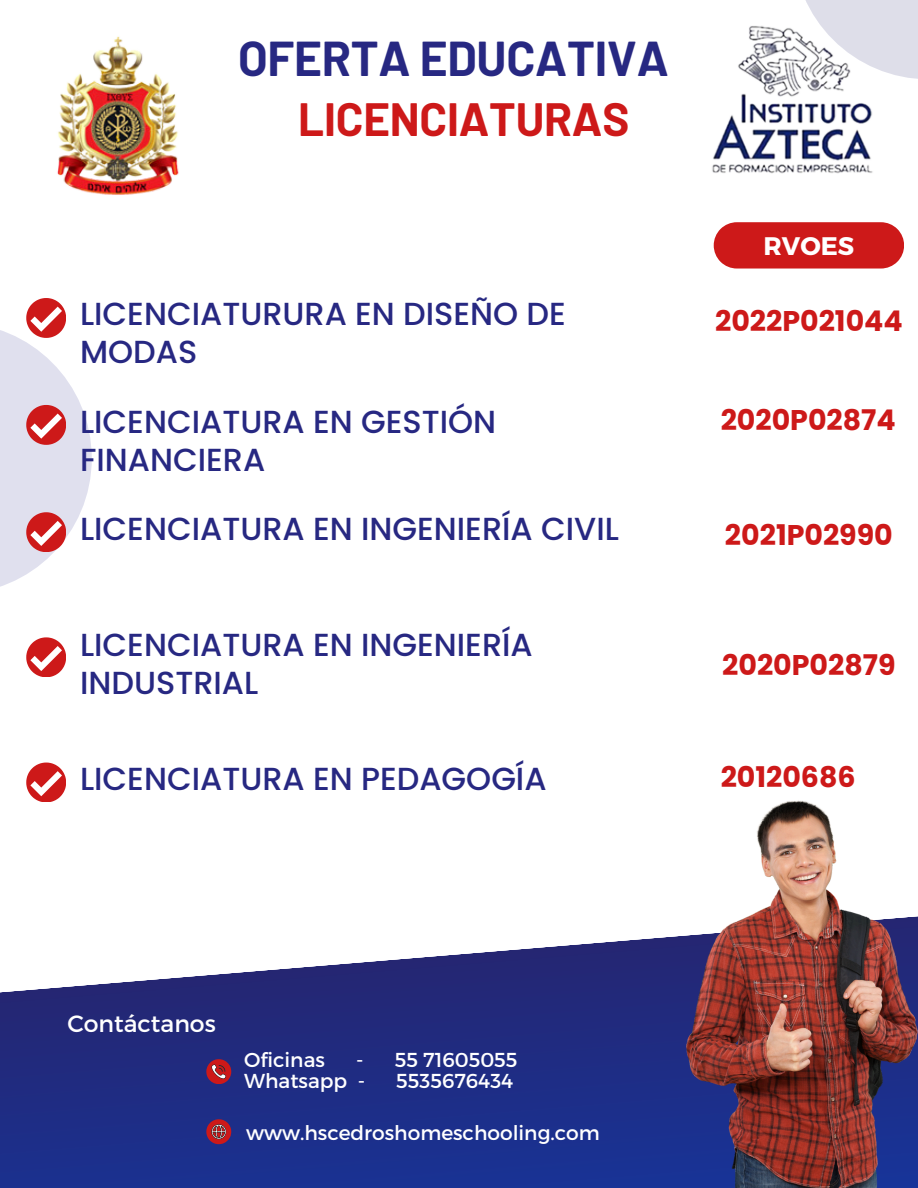
<style>
.page{position:relative;width:918px;height:1188px;background:#fff}
.page>*{position:absolute;margin:0;border:0;box-sizing:border-box;transform-origin:0 0}
.t1{font:700 47.85px "Barlow";letter-spacing:-.005em;color:#272882}
.t2{font:700 45.6px "Barlow";letter-spacing:-.005em;color:#cd1919}
.t3{font:500 31.95px/38.1px "Poppins";color:#272882}
.t4{font:700 28.5px "Poppins";color:#cd1919}
.t5{font:700 25.35px "Montserrat";color:#fff}
.t6{font:23.55px "Montserrat";color:#fff}
.t7{font:20.1px "Montserrat";color:#fff}
</style>
<div class="page">
<div style="left:805px;top:0;width:113px;height:79px;background:#dedee9"></div>
<svg style="left:0;top:330px;width:92px;height:257px;fill:#e0e0ee"></svg>
<svg style="left:714px;top:222px;width:190px;height:47px"></svg>
<svg style="left:26px;top:405px;width:40px;height:39px"></svg>
<svg style="left:26px;top:512px;width:40px;height:40px"></svg>
<svg style="left:26px;top:637px;width:40px;height:40px"></svg>
<svg style="left:26px;top:298px;width:40px;height:39px"></svg>
<svg style="left:26px;top:763px;width:40px;height:39px"></svg>
<img style="left:712px;top:21px;width:167px;height:153px">
<svg style="left:0;top:935px;width:686px;height:253px;fill:#202d85"></svg>
<svg style="left:206px;top:1059px;width:25px;height:25px"></svg>
<svg style="left:206px;top:1119px;width:25px;height:25px"></svg>
<img style="left:686px;top:800px;width:232px;height:388px">
<img style="left:57px;top:36px;width:122px;height:159px">
<h1 class="t1" style="left:238px;top:28px;width:432px">OFERTA EDUCATIVA</h1>
<p class="t2" style="left:298px;top:90px;width:333px">LICENCIATURAS</p>
<h5 class="t3" style="left:80px;top:295px;width:487px">LICENCIATURURA EN DISEÑO DE<br>MODAS</h5>
<p class="t3" style="left:80px;top:402px;width:418px">LICENCIATURA EN GESTIÓN<br>FINANCIERA</p>
<p class="t3" style="left:80px;top:510px;width:540px">LICENCIATURA EN INGENIERÍA CIVIL</p>
<p class="t3" style="left:80px;top:626px;width:454px">LICENCIATURA EN INGENIERÍA<br>INDUSTRIAL</p>
<p class="t3" style="left:80px;top:760px;width:468px">LICENCIATURA EN PEDAGOGÍA</p>
<p class="t5" style="left:764px;top:229px;width:92px">RVOES</p>
<p class="t4" style="left:715px;top:301px;width:189px">2022P021044</p>
<h3 class="t4" style="left:721px;top:400px;width:177px">2020P02874</h3>
<h3 class="t4" style="left:725px;top:515px;width:169px">2021P02990</h3>
<h3 class="t4" style="left:722px;top:645px;width:175px">2020P02879</h3>
<p class="t4" style="left:721px;top:758px;width:137px">20120686</p>
<h3 class="t6" style="left:67px;top:1009px;width:150px">Contáctanos</h3>
<p class="t7" style="left:244px;top:1047px;width:82px">Oficinas</p>
<p class="t7" style="left:356px;top:1047px;width:9px">-</p>
<h4 class="t7" style="left:395px;top:1047px;width:124px">55 71605055</h4>
<h4 class="t7" style="left:244px;top:1068px;width:122px">Whatsapp -</h4>
<p class="t7" style="left:396px;top:1068px;width:118px">5535676434</p>
<p class="t7" style="left:246px;top:1120px;width:355px">www.hscedroshomeschooling.com</p>
</div>
